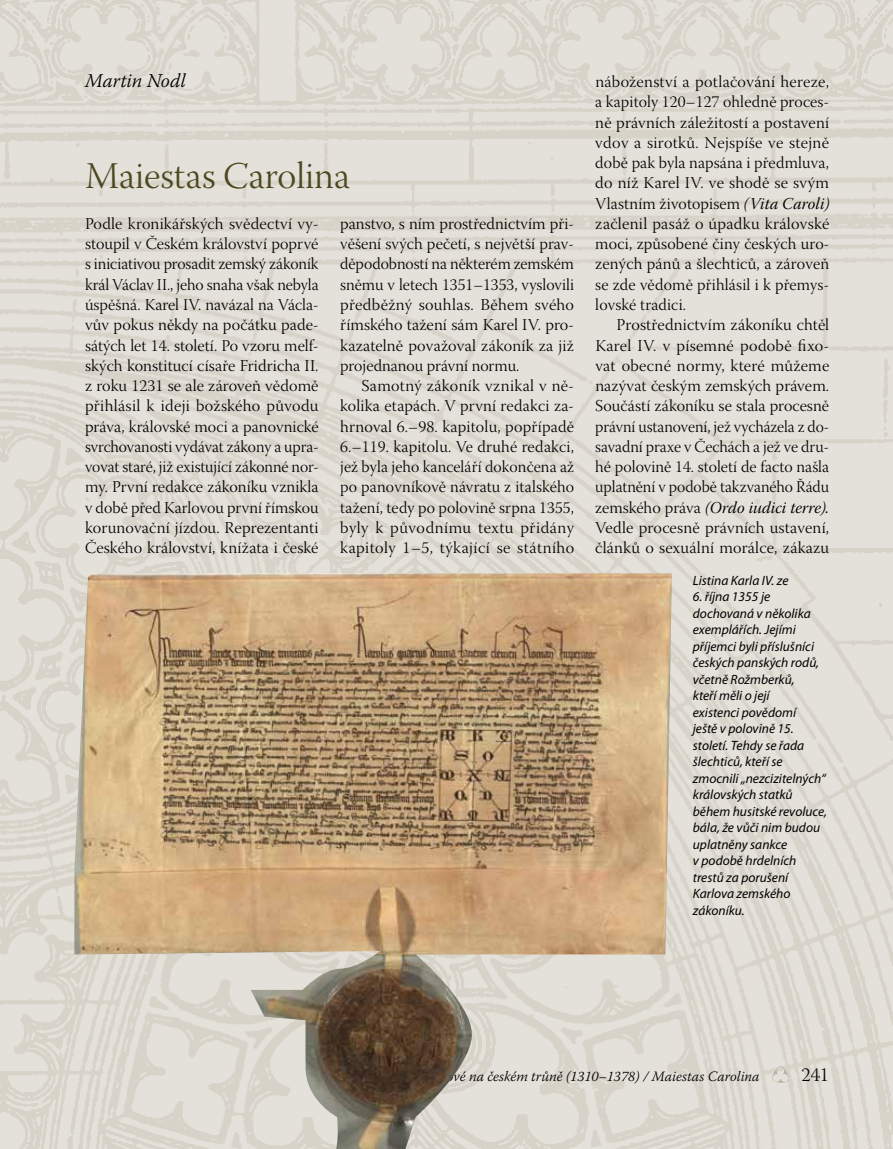
<style>
.page{position:relative;width:893px;height:1149px;background:#fff}
.page>*{position:absolute;margin:0;border:0;box-sizing:border-box;transform-origin:0 0}
.t1{font:37.5px "Warnock Pro Light Subh";color:#4d481f}
.t2{font:italic 300 19.5px "Warnock Pro";letter-spacing:-.01em;color:#000}
.t3{font:19.5px "Warnock Pro Light Subh";color:#000}
.t4{font:16.5px/20.2px "Warnock Pro Light Subh";letter-spacing:.01em;color:#000;text-align:justify}
.t5{font:16.5px "Warnock Pro It Subh";color:#000}
.t6{font:italic 300 14.25px "Warnock Pro";color:#000}
.t7{font:italic 13.5px/16.5px "Myriad Pro";color:#000}
.s1{font-family:"Warnock Pro It Subh"}
.s2{font-family:"Warnock Pro Light Subh"}
</style>
<div class="page">
<img style="left:0;top:0;width:893px;height:1148px">
<svg style="left:772px;top:1065px;width:17px;height:17px"></svg>
<img style="left:74px;top:573px;width:598px;height:575px">
<p class="t2" style="left:85px;top:69px;width:102px">Martin Nodl</p>
<h1 class="t1" style="left:85px;top:156px;width:266px">Maiestas Carolina</h1>
<p class="t4" style="left:340px;top:215px;width:235px">panstvo, s ním prostřednictvím při&shy;věšení svých pečetí, s největší prav&shy;děpodobností na některém zemském sněmu v letech 1351–1353, vyslovili předběžný souhlas. Během svého římského tažení sám Karel IV. pro&shy;kazatelně považoval zákoník za již projednanou právní normu.</p>
<p class="t4" style="left:340px;top:377px;width:236px;text-indent:21px">Samotný zákoník vznikal v ně&shy;kolika etapách. V první redakci za&shy;hrnoval 6.–98. kapitolu, popřípadě 6.–119. kapitolu. Ve druhé redakci, jež byla jeho kanceláří dokončena až po panovníkově návratu z italského tažení, tedy po polovině srpna 1355, byly k původnímu textu přidány kapitoly 1–5, týkající se státního</p>
<p class="t4" style="left:85px;top:215px;width:235px">Podle kronikářských svědectví vy&shy;stoupil v Českém království poprvé s iniciativou prosadit zemský zákoník král Václav II., jeho snaha však nebyla úspěšná. Karel IV. navázal na Václa&shy;vův pokus někdy na počátku pade&shy;sátých let 14. století. Po vzoru melf&shy;ských konstitucí císaře Fridricha II. z roku 1231 se ale zároveň vědomě přihlásil k ideji božského původu práva, královské moci a panovnické svrchovanosti vydávat zákony a upra&shy;vovat staré, již existující zákonné nor&shy;my. První redakce zákoníku vznikla v době před Karlovou první římskou korunovační jízdou. Reprezentanti Českého království, knížata i české</p>
<p class="t4" style="left:595px;top:73px;width:236px">náboženství a potlačování hereze, a kapitoly 120–127 ohledně proces&shy;ně právních záležitostí a postavení vdov a sirotků. Nejspíše ve stejně době pak byla napsána i předmluva, do níž Karel IV. ve shodě se svým Vlastním životopisem <span class="s1">(Vita Caroli) </span>začlenil pasáž o úpadku královské moci, způsobené činy českých uro&shy;zených pánů a šlechticů, a zároveň se zde vědomě přihlásil i k přemys&shy;lovské tradici.</p>
<p class="t4" style="left:595px;top:316px;width:236px;text-indent:21px">Prostřednictvím zákoníku chtěl Karel IV. v písemné podobě fixo&shy;vat obecné normy, které můžeme nazývat českým zemských právem.<br>Součástí zákoníku se stala procesně právní ustanovení, jež vycházela z do&shy;savadní praxe v Čechách a jež ve dru&shy;hé polovině 14. století de facto našla uplatnění v podobě takzvaného Řádu</p>
<p class="t5" style="left:595px;top:498px;width:235px"><span class="s2">zemského práva</span> (Ordo iudici terre).</p>
<p class="t4" style="left:595px;top:519px;width:235px">Vedle procesně právních ustavení, článků o sexuální morálce, zákazu</p>
<p class="t7" style="left:693px;top:571px;width:97px">Listina Karla IV. ze</p>
<p class="t7" style="left:693px;top:588px;width:136px">6. října 1355 je dochovaná v několika exemplářích. Jejími příjemci byli příslušníci českých panských rodů, včetně Rožmberků,<br>kteří měli o její<br>existenci povědomí<br>ještě v polovině 15. století. Tehdy se řada šlechticů, kteří se zmocnili „nezcizitelných“ královských statků během husitské revoluce, bála, že vůči nim budou uplatněny sankce<br>v podobě hrdelních trestů za porušení<br>Karlova zemského zákoníku.</p>
<p class="t6" style="left:346px;top:1067px;width:415px">První Lucemburkové na českém trůně (1310–1378) / Maiestas Carolina</p>
<p class="t3" style="left:801px;top:1064px;width:29px">241</p>
</div>
